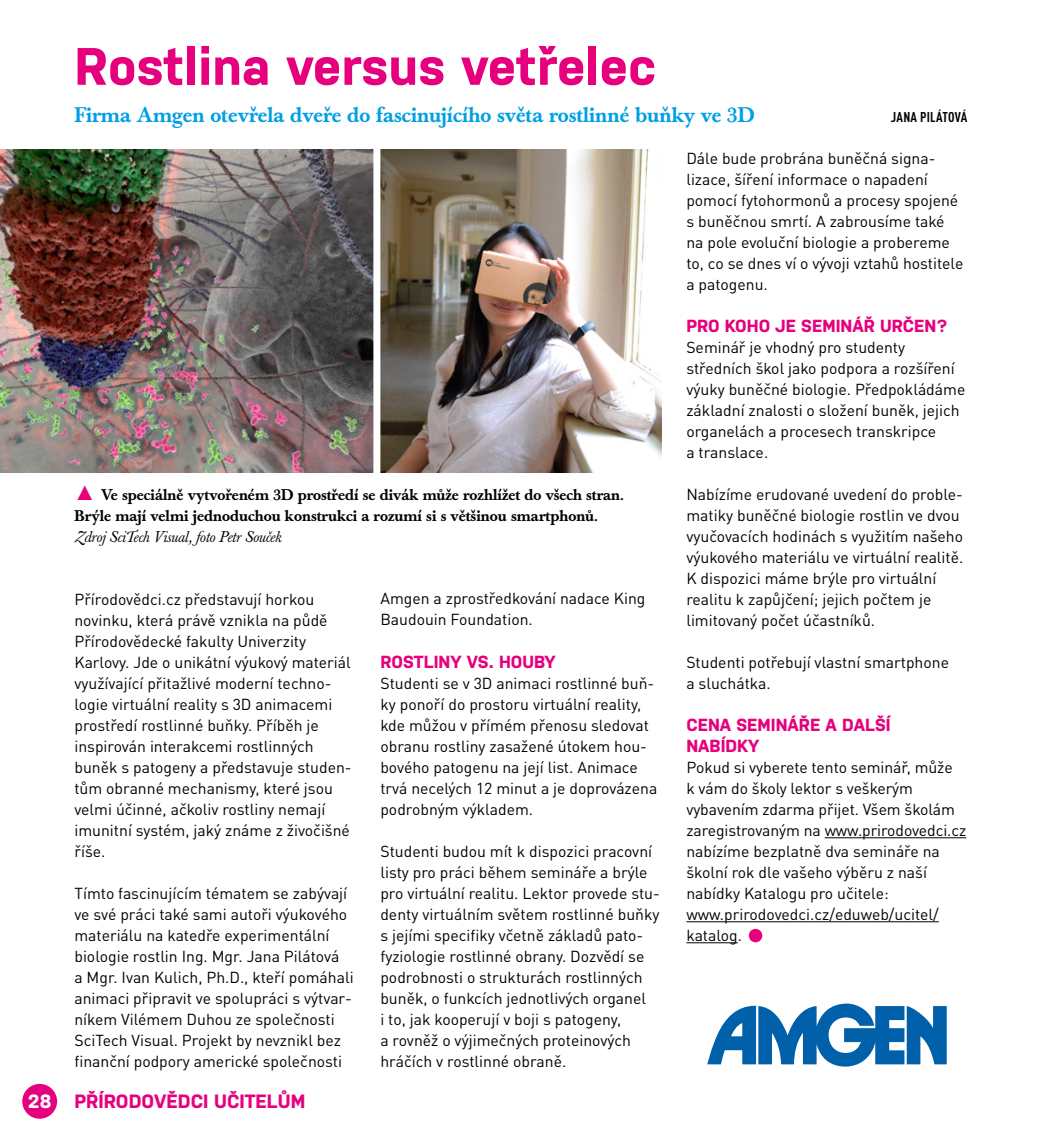
<style>
.page{position:relative;width:1042px;height:1141px;background:#fff}
.page>*{position:absolute;margin:0;border:0;box-sizing:border-box;transform-origin:0 0}
.t1{font:54.25px "Arial";color:#e6007d}
.t2{font:700 52.5px "Nudista";color:#e6007d}
.t3{font:500 21px "Baskerville Book Pro";color:#009fe3}
.t4{font:700 19.25px "Nudista";color:#e6007d}
.t5{font:700 17.5px/21px "Nudista";color:#e6007d}
.t6{font:15.75px/21px "DIN Pro";color:#000}
.t7{font:500 15.4px/21px "Baskerville Book Pro";color:#000}
.t8{font:italic 15.4px "Baskerville Book Pro";letter-spacing:-.005em;color:#000}
.t9{font:700 condensed 14px "DIN Pro";letter-spacing:.02em;color:#000}
.s1{font-family:"Arial";font-weight:400;font-size:21px;color:#e6007d}
.s2{color:#fff}
</style>
<div class="page">
<hr style="left:824px;top:837px;width:142px;height:1px;background:#000">
<hr style="left:686px;top:921px;width:253px;height:1px;background:#000">
<hr style="left:686px;top:942px;width:52px;height:1px;background:#000">
<img style="left:0;top:149px;width:661px;height:323px">
<div style="left:373px;top:143px;width:7px;height:336px;background:#fff"></div>
<svg style="left:707px;top:1004px;width:239px;height:63px"></svg>
<div style="left:22px;top:1084px;width:35px;height:35px;background:#e6007d;border-radius:50%"></div>
<h2 class="t2" style="left:74px;top:28px;width:583px">ROSTLINA VERSUS VETŘELEC</h2>
<h3 class="t3" style="left:74px;top:101px;width:682px">Firma Amgen otevřela dveře do fascinujícího světa rostlinné buňky ve 3D</h3>
<p class="t9" style="left:891px;top:106px;width:78px">JANA PILÁTOVÁ</p>
<p class="t7" style="left:74px;top:484px;width:551px"><span class="s1">▲</span> Ve speciálně vytvořeném 3D prostředí se divák může rozhlížet do všech stran.<br>Brýle mají velmi jednoduchou konstrukci a rozumí si s většinou smartphonů.</p>
<p class="t8" style="left:74px;top:526px;width:209px">Zdroj SciTech Visual, foto Petr Souček</p>
<p class="t6" style="left:74px;top:587px;width:279px">Přírodovědci.cz představují horkou novinku, která právě vznikla na půdě Přírodovědecké fakulty Univerzity Karlovy. Jde o unikátní výukový materiál využívající přitažlivé moderní techno&shy;logie virtuální reality s 3D animacemi prostředí rostlinné buňky. Příběh je inspirován interakcemi rostlinných buněk s patogeny a představuje studen&shy;tům obranné mechanismy, které jsou velmi účinné, ačkoliv rostliny nemají imunitní systém, jaký známe z živočišné říše.</p>
<p class="t6" style="left:74px;top:881px;width:281px">Tímto fascinujícím tématem se zabývají ve své práci také sami autoři výukového materiálu na katedře experimentální biologie rostlin Ing. Mgr. Jana Pilátová<br>a Mgr. Ivan Kulich, Ph.D., kteří pomáhali animaci připravit ve spolupráci s výtvar&shy;níkem Vilémem Duhou ze společnosti SciTech Visual. Projekt by nevznikl bez finanční podpory americké společnosti</p>
<p class="t4" style="left:28px;top:1088px;width:279px"><span class="s2">28</span> PŘÍRODOVĚDCI UČITELŮM</p>
<p class="t6" style="left:380px;top:587px;width:266px">Amgen a zprostředkování nadace King<br>Baudouin Foundation.</p>
<p class="t5" style="left:380px;top:649px;width:177px">ROSTLINY VS. HOUBY</p>
<p class="t6" style="left:380px;top:671px;width:278px">Studenti se v 3D animaci rostlinné buň&shy;ky ponoří do prostoru virtuální reality, kde můžou v přímém přenosu sledovat obranu rostliny zasažené útokem hou&shy;bového patogenu na její list. Animace trvá necelých 12 minut a je doprovázena podrobným výkladem.</p>
<p class="t6" style="left:380px;top:839px;width:281px">Studenti budou mít k dispozici pracovní listy pro práci během semináře a brýle pro virtuální realitu. Lektor provede stu&shy;denty virtuálním světem rostlinné buňky s jejími specifiky včetně základů pato&shy;fyziologie rostlinné obrany. Dozvědí se podrobnosti o strukturách rostlinných buněk, o funkcích jednotlivých organel<br>i to, jak kooperují v boji s patogeny,<br>a rovněž o výjimečných proteinových hráčích v rostlinné obraně.</p>
<p class="t6" style="left:686px;top:146px;width:279px">Dále bude probrána buněčná signa&shy;lizace, šíření informace o napadení pomocí fytohormonů a procesy spojené s buněčnou smrtí. A zabrousíme také na pole evoluční biologie a probereme to, co se dnes ví o vývoji vztahů hostitele a patogenu.</p>
<p class="t5" style="left:686px;top:313px;width:263px">PRO KOHO JE SEMINÁŘ URČEN?</p>
<p class="t6" style="left:686px;top:335px;width:280px">Seminář je vhodný pro studenty středních škol jako podpora a rozšíření výuky buněčné biologie. Předpokládáme základní znalosti o složení buněk, jejich organelách a procesech transkripce<br>a translace.</p>
<p class="t6" style="left:686px;top:482px;width:278px">Nabízíme erudované uvedení do proble&shy;matiky buněčné biologie rostlin ve dvou vyučovacích hodinách s využitím našeho výukového materiálu ve virtuální realitě.<br>K dispozici máme brýle pro virtuální realitu k zapůjčení; jejich počtem je limitovaný počet účastníků.</p>
<p class="t6" style="left:686px;top:650px;width:264px">Studenti potřebují vlastní smartphone a sluchátka.</p>
<p class="t5" style="left:686px;top:712px;width:206px">CENA SEMINÁŘE A DALŠÍ<br>NABÍDKY</p>
<p class="t6" style="left:686px;top:755px;width:281px">Pokud si vyberete tento seminář, může<br>k vám do školy lektor s veškerým vybavením zdarma přijet. Všem školám zaregistrovaným na www.prirodovedci.cz nabízíme bezplatně dva semináře na školní rok dle vašeho výběru z naší nabídky Katalogu pro učitele: www.prirodovedci.cz/eduweb/ucitel/ katalog.</p>
<h1 class="t1" style="left:746px;top:900px;width:20px">•</h1>
</div>
